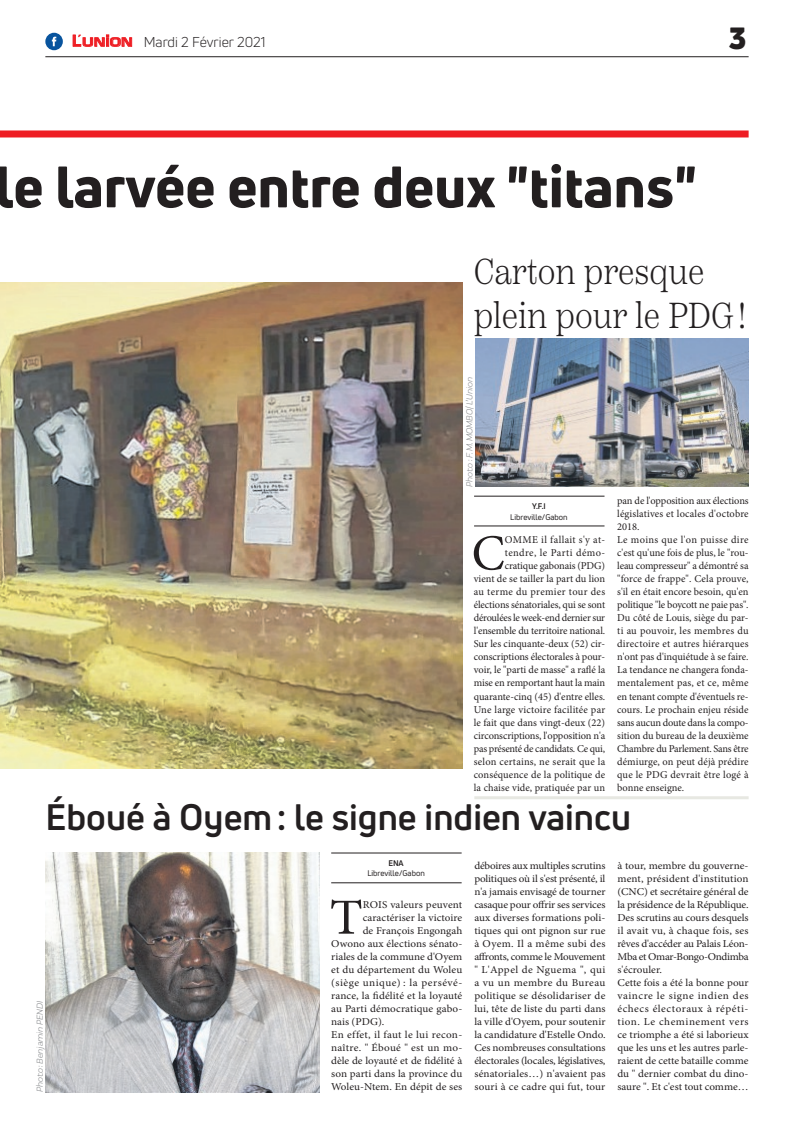
<style>
.page{position:relative;width:794px;height:1129px;background:#fff}
.page>*{position:absolute;margin:0;border:0;box-sizing:border-box;transform-origin:0 0}
.t1{font:800 57px "Uni Neue";color:#231f20}
.t2{font:50.5px "Minion Pro";color:#231f20;scale:1.06 1}
.t3{font:50.5px "Minion Pro";color:#231f20}
.t4{font:700 36px "Uni Neue";color:#231f20}
.t5{font:300 36px/43.2px "Scotch Text";color:#231f20;scale:.88 1}
.t6{font:900 30px "Uni Neue";color:#231f20}
.t7{font:14px "Uni Neue";color:#231f20}
.t8{font:10.5px/13px "Minion Pro";color:#231f20;text-align:justify;scale:1.06 1}
.t9{font:10.5px/13px "Minion Pro";color:#231f20;text-align:right}
.t10{font:10.5px "Minion Pro";letter-spacing:.025em;color:#231f20;scale:1.06 1}
.t11{font:10.5px "Minion Pro";letter-spacing:.045em;color:#231f20;scale:1.06 1}
.t12{font:10.5px "Minion Pro";letter-spacing:.02em;color:#231f20;scale:1.06 1}
.t13{font:italic 9px "Praktika";color:#818386}
.t14{font:8px "Uni Neue";color:#231f20}
.t15{font:700 8px "Uni Neue";color:#231f20}
.s1{font-family:"Eurostile";font-weight:600;font-size:15px;color:#ee1d23}
.s2{font-family:"Eurostile";font-weight:600;font-size:11.4px;color:#ee1d23}
</style>
<div class="page">
<hr style="left:45px;top:56px;width:703px;height:1px;background:#231f20">
<div style="left:0;top:130px;width:748px;height:7px;background:#ee1d23"></div>
<svg style="left:72px;top:34px;width:60px;height:13px"></svg>
<div style="left:45px;top:33px;width:18px;height:17px;background:#08549e;border-radius:50%"></div>
<svg style="left:52px;top:37px;width:4px;height:9px"></svg>
<hr style="left:331px;top:882px;width:130px;height:1px;background:#231f20">
<hr style="left:331px;top:852px;width:130px;height:1px;background:#231f20">
<img style="left:46px;top:852px;width:274px;height:239px">
<hr style="left:474px;top:525px;width:130px;height:1px;background:#231f20">
<hr style="left:474px;top:496px;width:130px;height:1px;background:#231f20">
<img style="left:475px;top:339px;width:273px;height:147px">
<img style="left:0;top:283px;width:463px;height:485px">
<hr style="left:474px;top:796px;width:274px;height:3px;background:#e7e8e2">
<h3 class="t7" style="left:72px;top:33px;width:195px"><span class="s1">L</span><span class="s2">UNION</span> Mardi 2 Février 2021</h3>
<h3 class="t6" style="left:729px;top:17px;width:19px">3</h3>
<h1 class="t1" style="left:-5px;top:148px;width:703px">le larvée entre deux "titans"</h1>
<h3 class="t5" style="left:474px;top:250px;width:311px">Carton presque plein pour le PDG!</h3>
<p class="t13" style="left:463px;top:486px;width:111px;rotate:-90deg">Photo : F. M. MOMBO/ L’Union</p>
<p class="t15" style="left:532px;top:501px;width:15px">Y.F.I</p>
<p class="t14" style="left:510px;top:511px;width:59px">Libreville/Gabon</p>
<h2 class="t3" style="left:471px;top:519px;width:35px">C</h2>
<p class="t9" style="left:474px;top:533px;width:133px">OMME il fallait s'y at&shy;tendre, le Parti démo&shy;cratique gabonais (PDG)<br>vient de se tailler la part du lion au terme du premier tour des élections sénatoriales, qui se sont déroulées le week-end dernier sur l'ensemble du territoire national.<br>Sur les cinquante-deux (52) cir&shy;conscriptions électorales à pour&shy;voir, le "parti de masse" a raflé la mise en remportant haut la main quarante-cinq (45) d'entre elles.<br>Une large victoire facilitée par le fait que dans vingt-deux (22) circonscriptions, l'opposition n'a pas présenté de candidats. Ce qui, selon certains, ne serait que la conséquence de la politique de la chaise vide, pratiquée par un</p>
<p class="t9" style="left:617px;top:494px;width:133px;text-align:left">pan de l'opposition aux élections législatives et locales d'octobre<br>2018.<br>Le moins que l'on puisse dire c'est qu'une fois de plus, le "rou&shy;leau compresseur" a démontré sa "force de frappe". Cela prouve, s'il en était encore besoin, qu'en politique "le boycott ne paie pas".<br>Du côté de Louis, siège du par&shy;ti au pouvoir, les membres du directoire et autres hiérarques n'ont pas d'inquiétude à se faire.<br>La tendance ne changera fonda&shy;mentalement pas, et ce, même en tenant compte d'éventuels re&shy;cours. Le prochain enjeu réside sans aucun doute dans la compo&shy;sition du bureau de la deuxième<br>Chambre du Parlement. Sans être démiurge, on peut déjà prédire que le PDG devrait être logé à bonne enseigne.</p>
<h3 class="t4" style="left:45px;top:794px;width:587px">Éboué à Oyem: le signe indien vaincu</h3>
<p class="t15" style="left:388px;top:857px;width:17px">ENA</p>
<p class="t14" style="left:367px;top:868px;width:59px">Libreville/Gabon</p>
<p class="t8" style="left:474px;top:858px;width:125px">déboires aux multiples scrutins politiques où il s'est présenté, il n'a jamais envisagé de tourner casaque pour offrir ses services aux diverses formations poli&shy;tiques qui ont pignon sur rue à Oyem. Il a même subi des affronts, comme le Mouvement " L'Appel de Nguema ", qui a vu un membre du Bureau politique se désolidariser de lui, tête de liste du parti dans la ville d'Oyem, pour soutenir la candidature d'Estelle Ondo.<br>Ces nombreuses consultations électorales (locales, législatives, sénatoriales…) n'avaient pas souri à ce cadre qui fut, tour</p>
<p class="t8" style="left:617px;top:858px;width:125px;text-align:left">à tour, membre du gouverne&shy;ment, président d'institution (CNC) et secrétaire général de la présidence de la République.<br>Des scrutins au cours desquels il avait vu, à chaque fois, ses rêves d'accéder au Palais Léon-<br>Mba et Omar-Bongo-Ondimba s'écrouler.<br>Cette fois a été la bonne pour vaincre le signe indien des échecs électoraux à répéti&shy;tion. Le cheminement vers ce triomphe a été si laborieux que les uns et les autres parle&shy;raient de cette bataille comme du " dernier combat du dino&shy;saure ". Et c'est tout comme…</p>
<h2 class="t2" style="left:330px;top:883px;width:33px">T</h2>
<p class="t8" style="left:363px;top:897px;width:95px">ROIS valeurs peuvent</p>
<p class="t8" style="left:363px;top:910px;width:95px">caractériser la victoire</p>
<p class="t8" style="left:363px;top:923px;width:95px">de François Engongah</p>
<p class="t8" style="left:331px;top:936px;width:125px">Owono aux élections sénato-</p>
<p class="t8" style="left:331px;top:949px;width:125px">riales de la commune d'Oyem</p>
<p class="t8" style="left:331px;top:962px;width:125px">et du département du Woleu</p>
<p class="t11" style="left:331px;top:975px;width:125px">(siège unique) : la persévé-</p>
<p class="t8" style="left:331px;top:988px;width:125px">rance, la fidélité et la loyauté</p>
<p class="t8" style="left:331px;top:1001px;width:125px">au Parti démocratique gabo-</p>
<p class="t8" style="left:331px;top:1014px;width:52px">nais (PDG).</p>
<p class="t10" style="left:331px;top:1027px;width:125px">En effet, il faut le lui recon-</p>
<p class="t12" style="left:331px;top:1040px;width:125px">naître. " Éboué " est un mo-</p>
<p class="t8" style="left:331px;top:1053px;width:125px">dèle de loyauté et de fidélité à</p>
<p class="t8" style="left:331px;top:1066px;width:125px">son parti dans la province du</p>
<p class="t8" style="left:331px;top:1079px;width:125px">Woleu-Ntem. En dépit de ses</p>
<p class="t13" style="left:33px;top:1091px;width:93px;rotate:-90deg">Photo : Benjamin PENDI</p>
</div>
